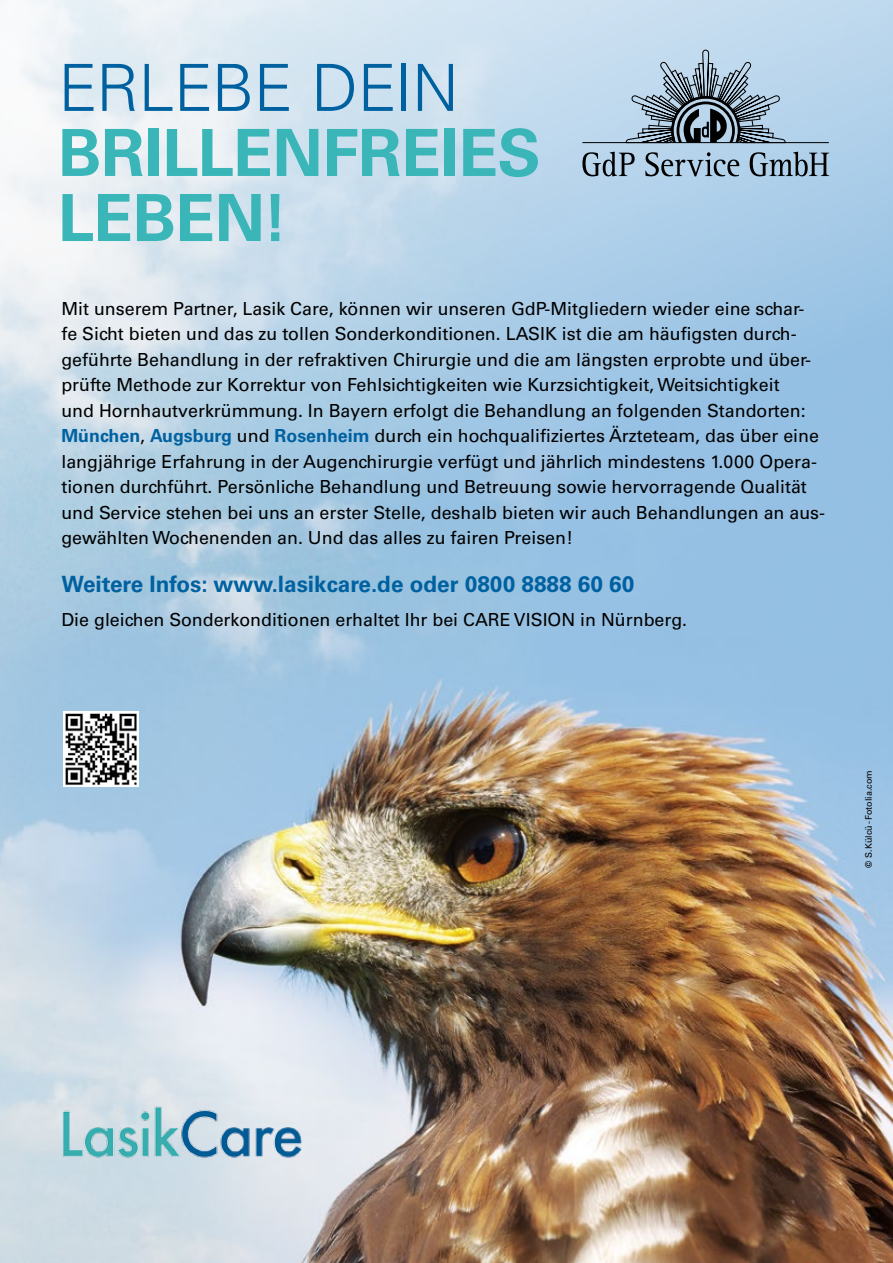
<style>
.page{position:relative;width:893px;height:1263px;background:#fff}
.page>*{position:absolute;margin:0;border:0;box-sizing:border-box;transform-origin:0 0}
.t1{font:700 65.1px/65.1px "Univers LT Std";letter-spacing:-.005em;color:#3ab6b9}
.t2{font:300 65.1px "Univers LT Std";letter-spacing:-.02em;color:#0061a0}
.t3{font:700 22.5px "Univers LT Std";color:#0061a0}
.t4{font:18px/25.5px "Univers LT Std";color:#000}
.t5{font:9px "Univers LT Std";color:#000}
.s1{font-weight:700;color:#0061a0}
.s2{font-weight:700}
</style>
<div class="page">
<img style="left:0;top:0;width:893px;height:1263px">
<img style="left:49px;top:1092px;width:266px;height:80px">
<img style="left:64px;top:711px;width:75px;height:75px">
<hr style="left:582px;top:142px;width:247px;height:1px;background:#000">
<svg style="left:625px;top:49px;width:161px;height:95px;background:#8b9faf"></svg>
<svg style="left:582px;top:152px;width:247px;height:24px;background:#869caf"></svg>
<h1 class="t2" style="left:58px;top:49px;width:402px">ERLEBE DEIN</h1>
<h1 class="t1" style="left:58px;top:121px;width:484px">BRILLENFREIES<br>LEBEN!</h1>
<p class="t4" style="left:61px;top:296px;width:765px">Mit unserem Partner, Lasik Care, können wir unseren GdP-Mitgliedern wieder eine schar-<br>fe Sicht bieten und das zu tollen Sonderkonditionen. LASIK ist die am häufigsten durch&shy;geführte Behandlung in der refraktiven Chirurgie und die am längsten erprobte und über&shy;prüfte Methode zur Korrektur von Fehlsichtigkeiten wie Kurzsichtigkeit, Weitsichtigkeit<br>und Hornhautverkrümmung. In Bayern erfolgt die Behandlung an folgenden Standorten:<br><span class="s1">München</span>, <span class="s1">Augsburg</span> und <span class="s1">Rosenheim</span> durch ein hochqualifiziertes Ärzteteam, das über eine langjährige Erfahrung in der Augenchirurgie verfügt und jährlich mindestens 1.000 Opera&shy;tionen durchführt. Persönliche Behandlung und Betreuung sowie hervorragende Qualität und Service stehen bei uns an erster Stelle, deshalb bieten wir auch Behandlungen an aus&shy;gewählten Wochenenden an. Und das alles zu fairen Preisen!</p>
<p class="t3" style="left:61px;top:570px;width:574px">Weitere Infos: www.lasikcare.de oder 0800 8888 60 60</p>
<p class="t4" style="left:61px;top:607px;width:627px">Die gleichen Sonderkonditionen erhaltet Ihr bei CARE VISION in Nürnberg.</p>
<p class="t5" style="left:863px;top:867px;width:99px;rotate:-90deg"><span class="s2">©</span> S.Külcü-Fotolia.com</p>
</div>
